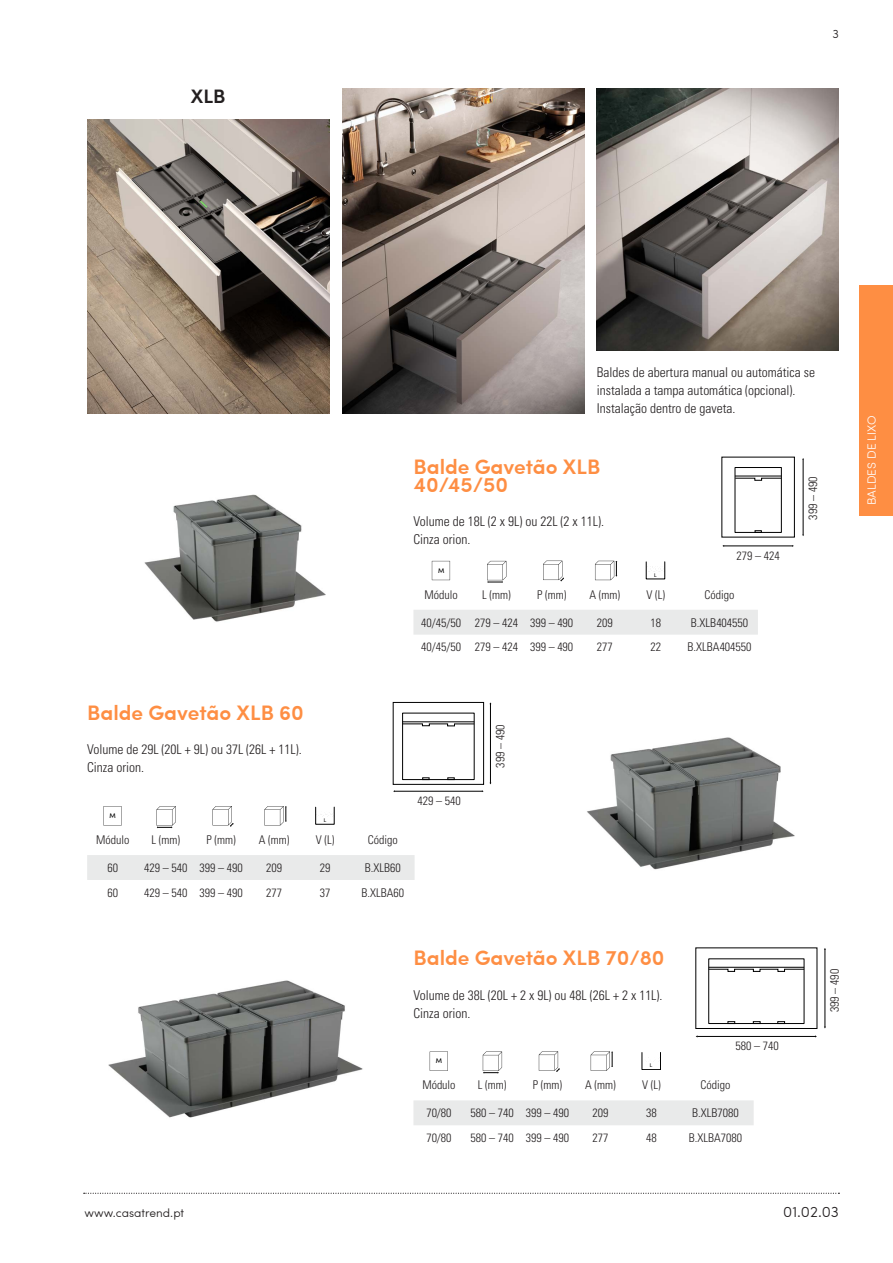
<style>
.page{position:relative;width:893px;height:1263px;background:#fff}
.page>*{position:absolute;margin:0;border:0;box-sizing:border-box;transform-origin:0 0}
.t1{font:600 21px/18px "Sofia Pro";color:#fe8e43}
.t2{font:600 19.5px "Sofia Pro";color:#231f20}
.t3{font:300 15px "Sofia Pro";color:#231f20}
.t4{font:300 condensed 13.5px/18px "Univers LT Std";color:#231f20}
.Tabela{font:300 condensed 12px "Univers LT Std";color:#231f20}
.t5{font:300 12px "Sofia Pro";color:#231f20}
.t6{font:300 12px "Sofia Pro";color:#fff}
.t7{font:500 6.75px "Sofia Pro";color:#000}
.t8{font:500 5.4px "Sofia Pro";color:#000}
</style>
<div class="page">
<svg style="left:84px;top:1193px;width:755px;height:1px"></svg>
<div style="left:859px;top:285px;width:34px;height:231px;background:#fe8e43"></div>
<div style="left:735px;top:467px;width:46px;height:66px;border:1px solid #000"></div>
<svg style="left:755px;top:530px;width:6px;height:3px"></svg>
<svg style="left:735px;top:478px;width:47px;height:3px"></svg>
<hr style="left:735px;top:476px;width:46px;height:1px;background:#000">
<hr style="left:724px;top:546px;width:68px;height:1px;background:#000">
<hr style="left:803px;top:459px;width:1px;height:76px;background:#000">
<img style="left:587px;top:737px;width:208px;height:133px">
<img style="left:144px;top:494px;width:182px;height:128px">
<img style="left:342px;top:88px;width:242px;height:325px">
<img style="left:87px;top:120px;width:242px;height:293px">
<img style="left:597px;top:88px;width:242px;height:263px">
<img style="left:108px;top:980px;width:255px;height:138px">
<div style="left:413px;top:1100px;width:341px;height:25px;background:#e9eaea"></div>
<svg style="left:591px;top:1051px;width:22px;height:20px"></svg>
<svg style="left:483px;top:1051px;width:19px;height:22px"></svg>
<svg style="left:430px;top:1051px;width:18px;height:20px"></svg>
<svg style="left:539px;top:1051px;width:21px;height:21px"></svg>
<div style="left:642px;top:1052px;width:19px;height:18px;border:1px solid #000"></div>
<div style="left:87px;top:855px;width:328px;height:25px;background:#e9eaea"></div>
<svg style="left:264px;top:806px;width:23px;height:19px"></svg>
<svg style="left:156px;top:806px;width:20px;height:22px"></svg>
<svg style="left:103px;top:806px;width:19px;height:19px"></svg>
<svg style="left:212px;top:806px;width:22px;height:21px"></svg>
<div style="left:413px;top:610px;width:345px;height:25px;background:#e9eaea"></div>
<svg style="left:595px;top:561px;width:22px;height:19px"></svg>
<svg style="left:487px;top:561px;width:19px;height:22px"></svg>
<svg style="left:432px;top:561px;width:18px;height:19px"></svg>
<svg style="left:543px;top:561px;width:21px;height:20px"></svg>
<div style="left:393px;top:702px;width:91px;height:83px;border:1px solid #000"></div>
<div style="left:402px;top:713px;width:72px;height:67px;border:1px solid #000"></div>
<hr style="left:403px;top:721px;width:71px;height:1px;background:#000">
<hr style="left:395px;top:791px;width:87px;height:1px;background:#000">
<hr style="left:490px;top:704px;width:1px;height:79px;background:#000">
<svg style="left:448px;top:778px;width:6px;height:2px"></svg>
<svg style="left:422px;top:778px;width:7px;height:2px"></svg>
<svg style="left:402px;top:723px;width:72px;height:3px"></svg>
<div style="left:695px;top:947px;width:122px;height:82px;border:1px solid #000"></div>
<hr style="left:709px;top:967px;width:95px;height:1px;background:#000">
<hr style="left:697px;top:1036px;width:118px;height:1px;background:#000">
<hr style="left:825px;top:949px;width:1px;height:78px;background:#000">
<svg style="left:728px;top:1021px;width:7px;height:3px"></svg>
<svg style="left:708px;top:969px;width:96px;height:3px"></svg>
<svg style="left:753px;top:1021px;width:7px;height:3px"></svg>
<svg style="left:777px;top:1021px;width:8px;height:3px"></svg>
<p class="t2" style="left:191px;top:81px;width:36px">XLB</p>
<p class="t5" style="left:832px;top:25px;width:8px">3</p>
<p class="t4" style="left:597px;top:364px;width:220px">Baldes de abertura manual ou automática se instalada a tampa automática (opcional).</p>
<p class="t4" style="left:597px;top:400px;width:140px">Instalação dentro de gaveta.</p>
<p class="t1" style="left:413px;top:457px;width:188px">Balde Gavetão XLB<br>40/45/50</p>
<p class="t4" style="left:413px;top:512px;width:192px">Volume de 18L (2 x 9L) ou 22L (2 x 11L).</p>
<p class="t4" style="left:413px;top:530px;width:58px">Cinza orion.</p>
<p class="t7" style="left:438px;top:565px;width:8px">M</p>
<p class="t8" style="left:654px;top:571px;width:4px">L</p>
<p class="Tabela" style="left:737px;top:548px;width:45px">279 – 424</p>
<p class="Tabela" style="left:424px;top:587px;width:35px">Módulo</p>
<p class="Tabela" style="left:482px;top:587px;width:30px">L (mm)</p>
<p class="Tabela" style="left:537px;top:587px;width:31px">P (mm)</p>
<p class="Tabela" style="left:589px;top:587px;width:32px">A (mm)</p>
<p class="Tabela" style="left:646px;top:587px;width:20px">V (L)</p>
<p class="Tabela" style="left:705px;top:587px;width:31px">Código</p>
<p class="Tabela" style="left:421px;top:615px;width:41px">40/45/50</p>
<p class="Tabela" style="left:475px;top:615px;width:45px">279 – 424</p>
<p class="Tabela" style="left:530px;top:615px;width:45px">399 – 490</p>
<p class="Tabela" style="left:597px;top:615px;width:17px">209</p>
<p class="Tabela" style="left:650px;top:615px;width:12px">18</p>
<p class="Tabela" style="left:691px;top:615px;width:59px">B.XLB404550</p>
<p class="Tabela" style="left:421px;top:640px;width:41px">40/45/50</p>
<p class="Tabela" style="left:475px;top:640px;width:45px">279 – 424</p>
<p class="Tabela" style="left:530px;top:640px;width:45px">399 – 490</p>
<p class="Tabela" style="left:597px;top:640px;width:17px">277</p>
<p class="Tabela" style="left:650px;top:640px;width:12px">22</p>
<p class="Tabela" style="left:688px;top:640px;width:65px">B.XLBA404550</p>
<p class="Tabela" style="left:806px;top:520px;width:45px;rotate:-90deg">399 – 490</p>
<p class="t1" style="left:87px;top:702px;width:218px">Balde Gavetão XLB 60</p>
<p class="t4" style="left:87px;top:741px;width:216px">Volume de 29L (20L + 9L) ou 37L (26L + 11L).</p>
<p class="t4" style="left:87px;top:759px;width:58px">Cinza orion.</p>
<p class="t7" style="left:110px;top:811px;width:8px">M</p>
<p class="t8" style="left:324px;top:817px;width:4px">L</p>
<p class="Tabela" style="left:96px;top:832px;width:35px">Módulo</p>
<p class="Tabela" style="left:151px;top:832px;width:30px">L (mm)</p>
<p class="Tabela" style="left:206px;top:832px;width:31px">P (mm)</p>
<p class="Tabela" style="left:259px;top:832px;width:32px">A (mm)</p>
<p class="Tabela" style="left:316px;top:832px;width:20px">V (L)</p>
<p class="Tabela" style="left:368px;top:832px;width:31px">Código</p>
<p class="Tabela" style="left:107px;top:860px;width:12px">60</p>
<p class="Tabela" style="left:144px;top:860px;width:45px">429 – 540</p>
<p class="Tabela" style="left:199px;top:860px;width:45px">399 – 490</p>
<p class="Tabela" style="left:266px;top:860px;width:17px">209</p>
<p class="Tabela" style="left:320px;top:860px;width:12px">29</p>
<p class="Tabela" style="left:365px;top:860px;width:37px">B.XLB60</p>
<p class="Tabela" style="left:107px;top:885px;width:12px">60</p>
<p class="Tabela" style="left:144px;top:885px;width:45px">429 – 540</p>
<p class="Tabela" style="left:199px;top:885px;width:45px">399 – 490</p>
<p class="Tabela" style="left:266px;top:885px;width:17px">277</p>
<p class="Tabela" style="left:320px;top:885px;width:12px">37</p>
<p class="Tabela" style="left:361px;top:885px;width:44px">B.XLBA60</p>
<p class="Tabela" style="left:417px;top:794px;width:45px">429 – 540</p>
<p class="Tabela" style="left:493px;top:768px;width:45px;rotate:-90deg">399 – 490</p>
<p class="t1" style="left:413px;top:947px;width:253px">Balde Gavetão XLB 70/80</p>
<p class="t4" style="left:413px;top:986px;width:251px">Volume de 38L (20L + 2 x 9L) ou 48L (26L + 2 x 11L).</p>
<p class="t4" style="left:413px;top:1004px;width:58px">Cinza orion.</p>
<p class="t7" style="left:436px;top:1056px;width:8px">M</p>
<p class="t8" style="left:650px;top:1062px;width:4px">L</p>
<p class="Tabela" style="left:736px;top:1039px;width:45px">580 – 740</p>
<p class="Tabela" style="left:422px;top:1078px;width:35px">Módulo</p>
<p class="Tabela" style="left:478px;top:1078px;width:30px">L (mm)</p>
<p class="Tabela" style="left:533px;top:1078px;width:31px">P (mm)</p>
<p class="Tabela" style="left:585px;top:1078px;width:32px">A (mm)</p>
<p class="Tabela" style="left:642px;top:1078px;width:20px">V (L)</p>
<p class="Tabela" style="left:700px;top:1078px;width:31px">Código</p>
<p class="Tabela" style="left:426px;top:1106px;width:27px">70/80</p>
<p class="Tabela" style="left:470px;top:1106px;width:45px">580 – 740</p>
<p class="Tabela" style="left:526px;top:1106px;width:45px">399 – 490</p>
<p class="Tabela" style="left:593px;top:1106px;width:17px">209</p>
<p class="Tabela" style="left:646px;top:1106px;width:12px">38</p>
<p class="Tabela" style="left:692px;top:1106px;width:48px">B.XLB7080</p>
<p class="Tabela" style="left:426px;top:1130px;width:27px">70/80</p>
<p class="Tabela" style="left:470px;top:1130px;width:45px">580 – 740</p>
<p class="Tabela" style="left:526px;top:1130px;width:45px">399 – 490</p>
<p class="Tabela" style="left:593px;top:1130px;width:17px">277</p>
<p class="Tabela" style="left:646px;top:1130px;width:12px">48</p>
<p class="Tabela" style="left:689px;top:1130px;width:55px">B.XLBA7080</p>
<p class="Tabela" style="left:827px;top:1012px;width:45px;rotate:-90deg">399 – 490</p>
<p class="t5" style="left:84px;top:1204px;width:101px">www.casatrend.pt</p>
<p class="t3" style="left:783px;top:1201px;width:57px">01.02.03</p>
<p class="t6" style="left:863px;top:505px;width:92px;rotate:-90deg">BALDES DE LIXO</p>
</div>
